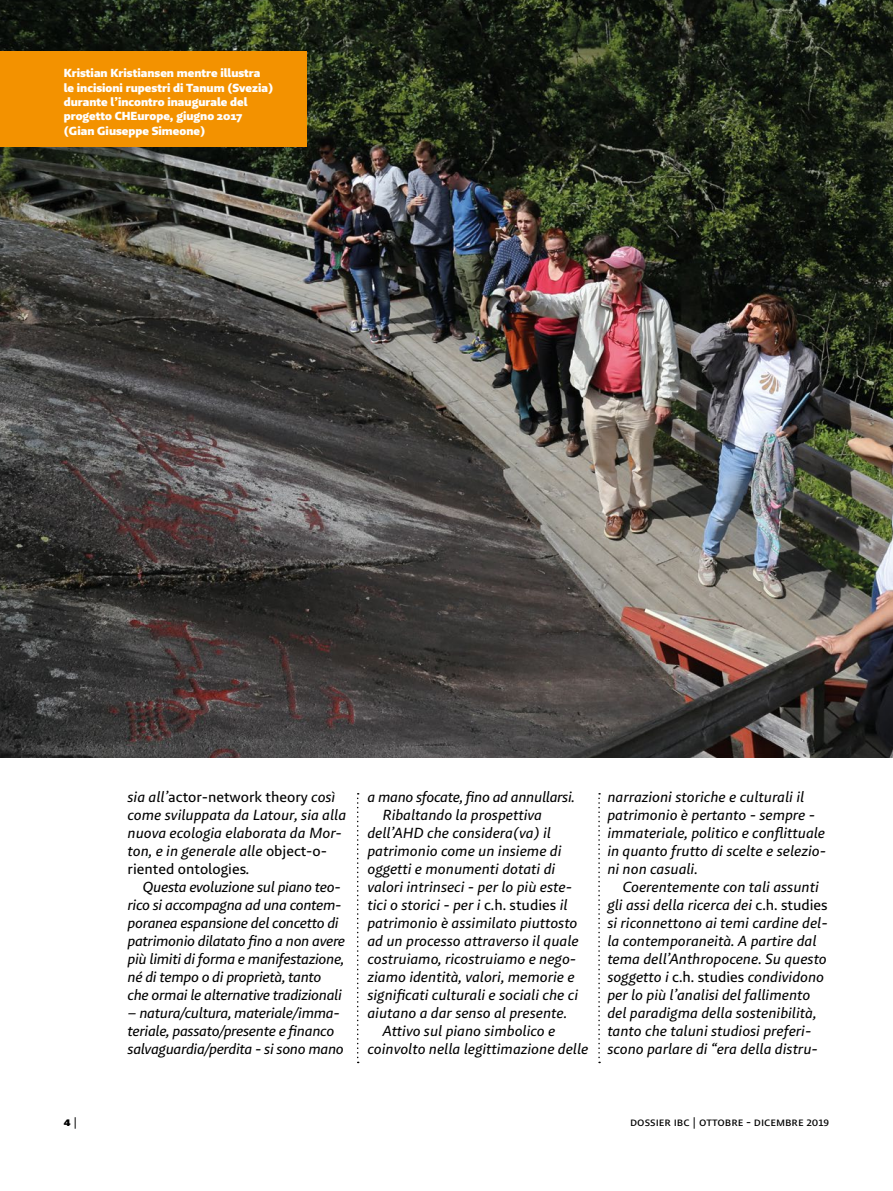
<style>
.page{position:relative;width:893px;height:1191px;background:#fff}
.page>*{position:absolute;margin:0;border:0;box-sizing:border-box;transform-origin:0 0}
.t1{font:italic 15px/18px "Brando Sans Text";color:#000}
.t2{font:italic 15px/18px "Brando Sans Text";letter-spacing:-.02em;color:#000}
.t3{font:900 12px/14.4px "Brando Sans";color:#fff}
.t4{font:12px "Brando Sans Text";color:#000}
.t5{font:900 12px "Brando Sans";color:#000}
.s1{font-style:normal}
.s2{font-family:"Brando Sans Text";font-weight:400}
</style>
<div class="page">
<img style="left:0;top:0;width:893px;height:757px">
<div style="left:0;top:51px;width:307px;height:96px;background:#f39200"></div>
<svg style="left:357px;top:793px;width:2px;height:270px"></svg>
<svg style="left:598px;top:793px;width:2px;height:270px"></svg>
<p class="t3" style="left:64px;top:66px;width:211px">Kristian Kristiansen mentre illustra le incisioni rupestri di Tanum (Svezia) durante l’incontro inaugurale del progetto CHEurope, giugno 2017 (Gian Giuseppe Simeone)</p>
<p class="t1" style="left:128px;top:788px;width:220px">sia all’<span class="s1">actor-network theory</span> così come sviluppata da Latour, sia alla nuova ecologia elaborata da Mor&shy;ton, e in generale alle <span class="s1">object-o&shy;riented ontologies</span>.</p>
<p class="t2" style="left:128px;top:878px;width:219px;text-indent:15px">Questa evoluzione sul piano teo&shy;rico si accompagna ad una contem&shy;poranea espansione del concetto di patrimonio dilatato fino a non avere più limiti di forma e manifestazione, né di tempo o di proprietà, tanto che ormai le alternative tradizionali</p>
<p class="t2" style="left:128px;top:1004px;width:218px">– natura/cultura, materiale/imma&shy;teriale, passato/presente e financo salvaguardia/perdita - si sono mano</p>
<p class="t2" style="left:367px;top:788px;width:209px">a mano sfocate, fino ad annullarsi.</p>
<p class="t1" style="left:382px;top:806px;width:161px">Ribaltando la prospettiva</p>
<p class="t1" style="left:367px;top:824px;width:185px">dell’AHD che considera(va) il</p>
<p class="t1" style="left:367px;top:842px;width:196px">patrimonio come un insieme di</p>
<p class="t1" style="left:367px;top:860px;width:189px">oggetti e monumenti dotati di</p>
<p class="t1" style="left:367px;top:878px;width:206px">valori intrinseci - per lo più este-</p>
<p class="t1" style="left:367px;top:896px;width:202px">tici o storici - per i <span class="s1">c.h. studies</span> il</p>
<p class="t1" style="left:367px;top:914px;width:212px">patrimonio è assimilato piuttosto</p>
<p class="t1" style="left:367px;top:932px;width:213px">ad un processo attraverso il quale</p>
<p class="t1" style="left:367px;top:950px;width:210px">costruiamo, ricostruiamo e nego-</p>
<p class="t1" style="left:367px;top:968px;width:209px">ziamo identità, valori, memorie e</p>
<p class="t1" style="left:367px;top:986px;width:212px">significati culturali e sociali che ci</p>
<p class="t1" style="left:367px;top:1004px;width:201px">aiutano a dar senso al presente.</p>
<p class="t1" style="left:382px;top:1022px;width:174px">Attivo sul piano simbolico e</p>
<p class="t1" style="left:367px;top:1040px;width:222px">coinvolto nella legittimazione delle</p>
<p class="t1" style="left:607px;top:788px;width:220px">narrazioni storiche e culturali il patrimonio è pertanto - sempre - immateriale, politico e conflittuale in quanto frutto di scelte e selezio&shy;ni non casuali.</p>
<p class="t1" style="left:607px;top:878px;width:222px;text-indent:15px">Coerentemente con tali assunti gli assi della ricerca dei <span class="s1">c.h. studies </span>si riconnettono ai temi cardine del&shy;la contemporaneità. A partire dal tema dell’Anthropocene. Su questo soggetto i <span class="s1">c.h. studies</span> condividono per lo più l’analisi del fallimento del paradigma della sostenibilità, tanto che taluni studiosi preferi&shy;scono parlare di “era della distru-</p>
<p class="t5" style="left:64px;top:1114px;width:15px">4 <span class="s2">|</span></p>
<p class="t4" style="left:630px;top:1114px;width:201px">dossier ibc | ottobre - dicembre 2019</p>
</div>
